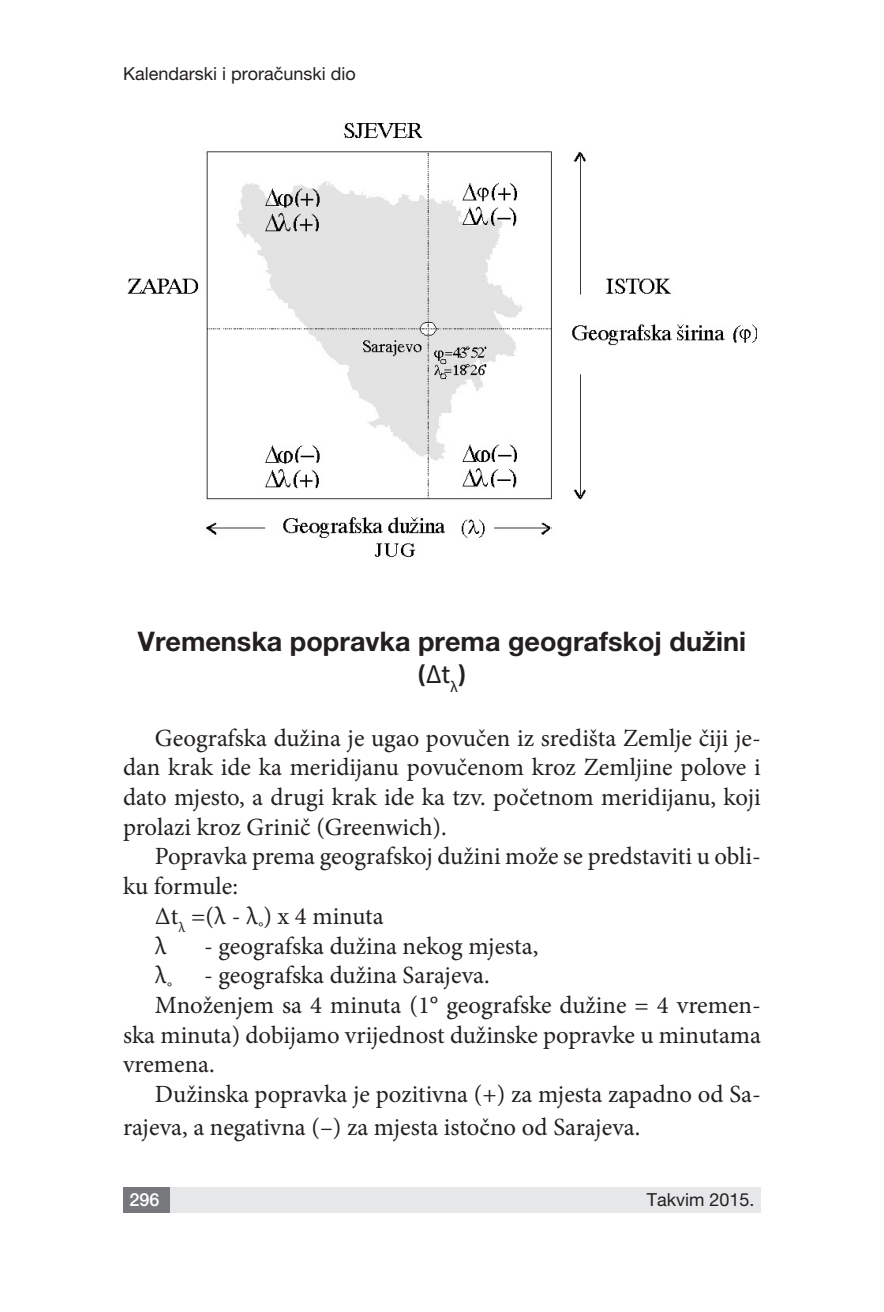
<style>
.page{position:relative;width:884px;height:1312px;background:#fff}
.page>*{position:absolute;margin:0;border:0;box-sizing:border-box;transform-origin:0 0}
.t1{font:700 27px "Helvetica Neue LT Pro";color:#231f20}
.t2{font:700 27px "Myriad Pro";color:#231f20}
.t3{font:24.75px/29.7px "Minion Pro";color:#231f20;text-align:justify}
.t4{font:18px "Helvetica Neue LT Pro";color:#231f20}
.t5{font:500 18px "Helvetica Neue LT Pro";color:#fff}
.s1{font-weight:400}
</style>
<div class="page">
<div style="left:123px;top:1186px;width:638px;height:26px;background:#e6e7e9"></div>
<div style="left:123px;top:1186px;width:46px;height:26px;background:#76787b"></div>
<img style="left:128px;top:123px;width:629px;height:434px">
<p class="t4" style="left:123px;top:63px;width:234px">Kalendarski i proračunski dio</p>
<p class="t1" style="left:138px;top:624px;width:609px">Vremenska popravka prema geografskoj dužini</p>
<p class="t2" style="left:418px;top:656px;width:50px">(<span class="s1">∆t</span><sub>λ</sub>)</p>
<p class="t3" style="left:123px;top:722px;width:639px;text-indent:32px">Geografska dužina je ugao povučen iz središta Zemlje čiji je&shy;dan krak ide ka meridijanu povučenom kroz Zemljine polove i dato mjesto, a drugi krak ide ka tzv. početnom meridijanu, koji prolazi kroz Grinič (Greenwich).</p>
<p class="t3" style="left:155px;top:841px;width:607px">Popravka prema geografskoj dužini može se predstaviti u obli-</p>
<p class="t3" style="left:123px;top:871px;width:116px">ku formule:</p>
<p class="t3" style="left:155px;top:901px;width:230px">∆t<sub>λ</sub> =(λ - λ<sub>°</sub>) x 4 minuta</p>
<p class="t3" style="left:155px;top:930px;width:14px">λ</p>
<p class="t3" style="left:204px;top:930px;width:336px">- geografska dužina nekog mjesta,</p>
<p class="t3" style="left:155px;top:960px;width:19px">λ<sub>°</sub></p>
<p class="t3" style="left:204px;top:960px;width:287px">- geografska dužina Sarajeva.</p>
<p class="t3" style="left:155px;top:990px;width:607px">Množenjem sa 4 minuta (1° geografske dužine = 4 vremen-</p>
<p class="t3" style="left:123px;top:1019px;width:639px">ska minuta) dobijamo vrijednost dužinske popravke u minutama</p>
<p class="t3" style="left:123px;top:1049px;width:93px">vremena.</p>
<p class="t3" style="left:155px;top:1079px;width:607px">Dužinska popravka je pozitivna (+) za mjesta zapadno od Sa-</p>
<p class="t3" style="left:123px;top:1111px;width:519px">rajeva, a negativna (–) za mjesta istočno od Sarajeva.</p>
<p class="t5" style="left:129px;top:1188px;width:32px">296</p>
<p class="t4" style="left:647px;top:1188px;width:109px">Takvim 2015.</p>
</div>
